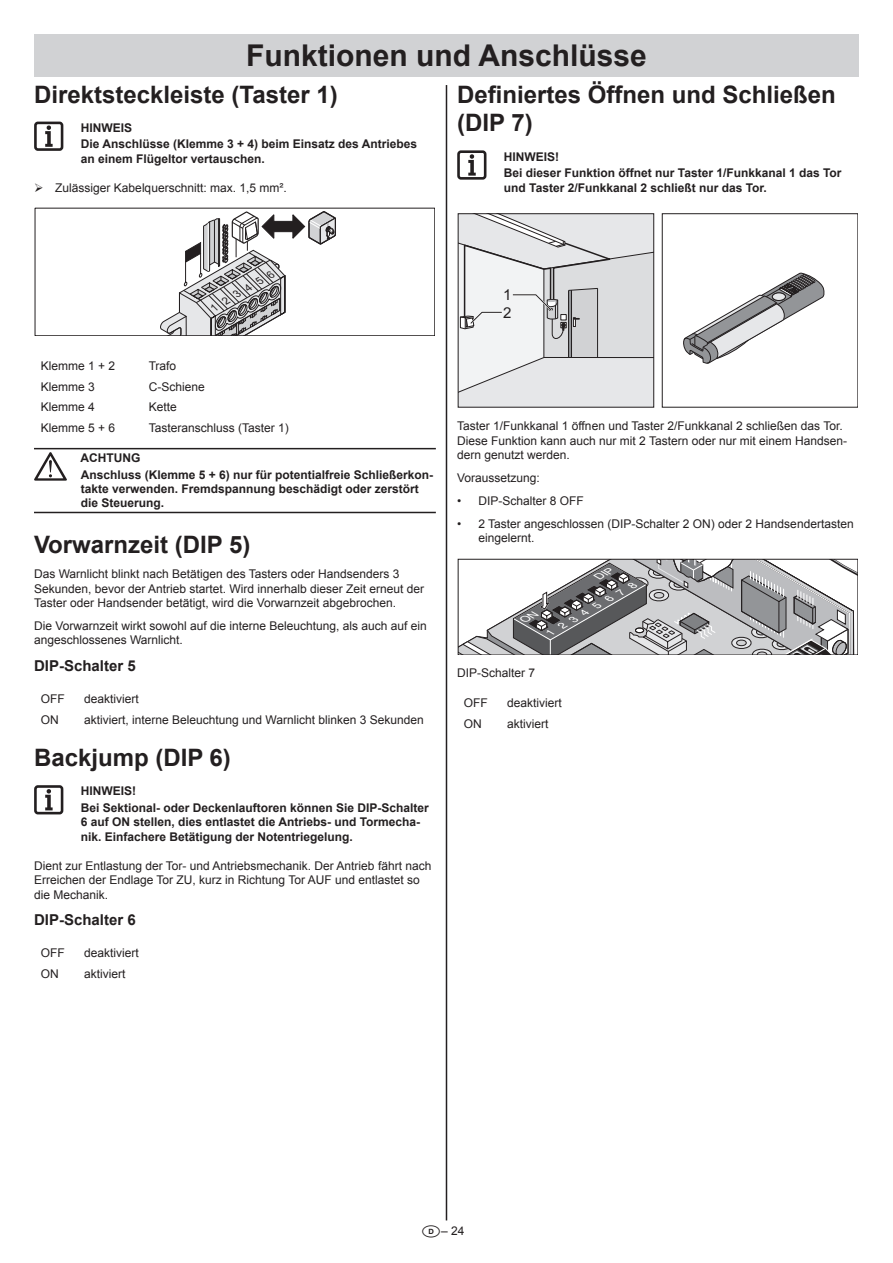
<style>
.page{position:relative;width:893px;height:1263px;background:#fff}
.page>*{position:absolute;margin:0;border:0;box-sizing:border-box;transform-origin:0 0}
.t1{font:700 30px "Arial";color:#231f20}
.t2{font:700 24px/28.8px "Arial";color:#231f20}
.t3{font:700 15px "Arial";color:#231f20}
.t4{font:15px/18px "Arial";color:#231f20}
.t5{font:12px/14.4px "Arial";color:#231f20}
.t6{font:700 12px/16.5px "Arial";color:#231f20}
.t7{font:italic 10.8px "Arial";color:#231f20}
.t8{font:italic 9.75px "Helvetica";color:#fff;scale:1.16 1}
.s1{font-family:"National Codes Europe";font-size:18px}
</style>
<div class="page">
<div style="left:34px;top:34px;width:825px;height:43px;background:#d1d2d4"></div>
<hr style="left:446px;top:85px;width:1px;height:1135px;background:#231f20">
<hr style="left:34px;top:448px;width:402px;height:1px;background:#231f20">
<hr style="left:34px;top:512px;width:402px;height:1px;background:#231f20">
<div style="left:35px;top:208px;width:400px;height:128px;border:1px solid #231f20"></div>
<svg style="left:457px;top:213px;width:401px;height:194px"></svg>
<svg style="left:681px;top:272px;width:143px;height:92px"></svg>
<div style="left:34px;top:122px;width:29px;height:29px;border:3px solid #231f20;border-radius:3px"></div>
<svg style="left:45px;top:125px;width:8px;height:22px"></svg>
<svg style="left:34px;top:452px;width:33px;height:29px"></svg>
<div style="left:34px;top:785px;width:29px;height:29px;border:3px solid #231f20;border-radius:3px"></div>
<svg style="left:45px;top:789px;width:8px;height:21px"></svg>
<div style="left:457px;top:150px;width:29px;height:30px;border:3px solid #231f20;border-radius:3px"></div>
<svg style="left:468px;top:154px;width:8px;height:22px"></svg>
<svg style="left:160px;top:211px;width:177px;height:125px"></svg>
<svg style="left:458px;top:559px;width:400px;height:95px"></svg>
<h1 class="t1" style="left:246px;top:36px;width:402px">Funktionen und Anschlüsse</h1>
<h2 class="t2" style="left:34px;top:80px;width:305px">Direktsteckleiste (Taster 1)</h2>
<p class="t6" style="left:81px;top:120px;width:338px">HINWEIS<br>Die Anschlüsse (Klemme 3 + 4) beim Einsatz des Antriebes</p>
<p class="t6" style="left:81px;top:151px;width:186px">an einem Flügeltor vertauschen.</p>
<p class="t5" style="left:55px;top:181px;width:233px">Zulässiger Kabelquerschnitt: max. 1,5 mm².</p>
<h2 class="t2" style="left:457px;top:80px;width:380px">Definiertes Öffnen und Schließen (DIP 7)</h2>
<p class="t6" style="left:504px;top:148px;width:339px">HINWEIS!<br>Bei dieser Funktion öffnet nur Taster 1/Funkkanal 1 das Tor</p>
<p class="t6" style="left:504px;top:179px;width:264px">und Taster 2/Funkkanal 2 schließt nur das Tor.</p>
<p class="t7" style="left:221px;top:296px;width:59px;rotate:-30deg">23456</p>
<p class="t5" style="left:41px;top:359px;width:76px">Klemme 1 + 2</p>
<p class="t5" style="left:149px;top:359px;width:29px">Trafo</p>
<p class="t5" style="left:41px;top:379px;width:56px">Klemme 3</p>
<p class="t5" style="left:149px;top:379px;width:58px">C-Schiene</p>
<p class="t5" style="left:41px;top:400px;width:56px">Klemme 4</p>
<p class="t5" style="left:149px;top:400px;width:30px">Kette</p>
<p class="t5" style="left:41px;top:421px;width:76px">Klemme 5 + 6</p>
<p class="t5" style="left:149px;top:421px;width:142px">Tasteranschluss (Taster 1)</p>
<p class="t6" style="left:80px;top:450px;width:354px">ACHTUNG<br>Anschluss (Klemme 5 + 6) nur für potentialfreie Schließerkon-</p>
<p class="t6" style="left:81px;top:482px;width:340px;line-height:14.4px">takte verwenden. Fremdspannung beschädigt oder zerstört die Steuerung.</p>
<h2 class="t2" style="left:34px;top:531px;width:218px">Vorwarnzeit (DIP 5)</h2>
<p class="t5" style="left:34px;top:567px;width:392px">Das Warnlicht blinkt nach Betätigen des Tasters oder Handsenders 3<br>Sekunden, bevor der Antrieb startet. Wird innerhalb dieser Zeit erneut der<br>Taster oder Handsender betätigt, wird die Vorwarnzeit abgebrochen.</p>
<p class="t5" style="left:34px;top:619px;width:394px">Die Vorwarnzeit wirkt sowohl auf die interne Beleuchtung, als auch auf ein angeschlossenes Warnlicht.</p>
<p class="t3" style="left:34px;top:656px;width:103px">DIP-Schalter 5</p>
<p class="t5" style="left:41px;top:692px;width:25px">OFF</p>
<p class="t5" style="left:84px;top:692px;width:56px">deaktiviert</p>
<p class="t5" style="left:41px;top:712px;width:19px">ON</p>
<p class="t5" style="left:84px;top:712px;width:341px">aktiviert, interne Beleuchtung und Warnlicht blinken 3 Sekunden</p>
<h2 class="t2" style="left:34px;top:744px;width:198px">Backjump (DIP 6)</h2>
<p class="t6" style="left:81px;top:783px;width:350px">HINWEIS!<br>Bei Sektional- oder Deckenlauftoren können Sie DIP-Schalter</p>
<p class="t6" style="left:81px;top:815px;width:341px;line-height:14.4px">6 auf ON stellen, dies entlastet die Antriebs- und Tormecha&shy;nik. Einfachere Betätigung der Notentriegelung.</p>
<p class="t5" style="left:34px;top:859px;width:399px">Dient zur Entlastung der Tor- und Antriebsmechanik. Der Antrieb fährt nach<br>Erreichen der Endlage Tor ZU, kurz in Richtung Tor AUF und entlastet so die Mechanik.</p>
<p class="t3" style="left:34px;top:910px;width:103px">DIP-Schalter 6</p>
<p class="t5" style="left:41px;top:946px;width:25px">OFF</p>
<p class="t5" style="left:84px;top:946px;width:56px">deaktiviert</p>
<p class="t5" style="left:41px;top:967px;width:19px">ON</p>
<p class="t5" style="left:84px;top:967px;width:43px">aktiviert</p>
<p class="t4" style="left:503px;top:286px;width:10px">1<br>2</p>
<p class="t5" style="left:457px;top:419px;width:391px">Taster 1/Funkkanal 1 öffnen und Taster 2/Funkkanal 2 schließen das Tor.<br>Diese Funktion kann auch nur mit 2 Tastern oder nur mit einem Handsen&shy;dern genutzt werden.</p>
<p class="t5" style="left:457px;top:471px;width:84px">Voraussetzung:</p>
<p class="t5" style="left:457px;top:494px;width:128px">• DIP-Schalter 8 OFF</p>
<p class="t5" style="left:478px;top:517px;width:377px;text-indent:-21px">• 2 Taster angeschlossen (DIP-Schalter 2 ON) oder 2 Handsendertasten eingelernt.</p>
<p class="t8" style="left:570px;top:615px;width:42px;rotate:-30deg">3456</p>
<p class="t5" style="left:457px;top:666px;width:80px">DIP-Schalter 7</p>
<p class="t5" style="left:464px;top:696px;width:25px">OFF</p>
<p class="t5" style="left:507px;top:696px;width:56px">deaktiviert</p>
<p class="t5" style="left:464px;top:716px;width:19px">ON</p>
<p class="t5" style="left:507px;top:716px;width:43px">aktiviert</p>
<p class="t5" style="left:422px;top:1224px;width:44px"><span class="s1">D</span>– 24</p>
</div>
